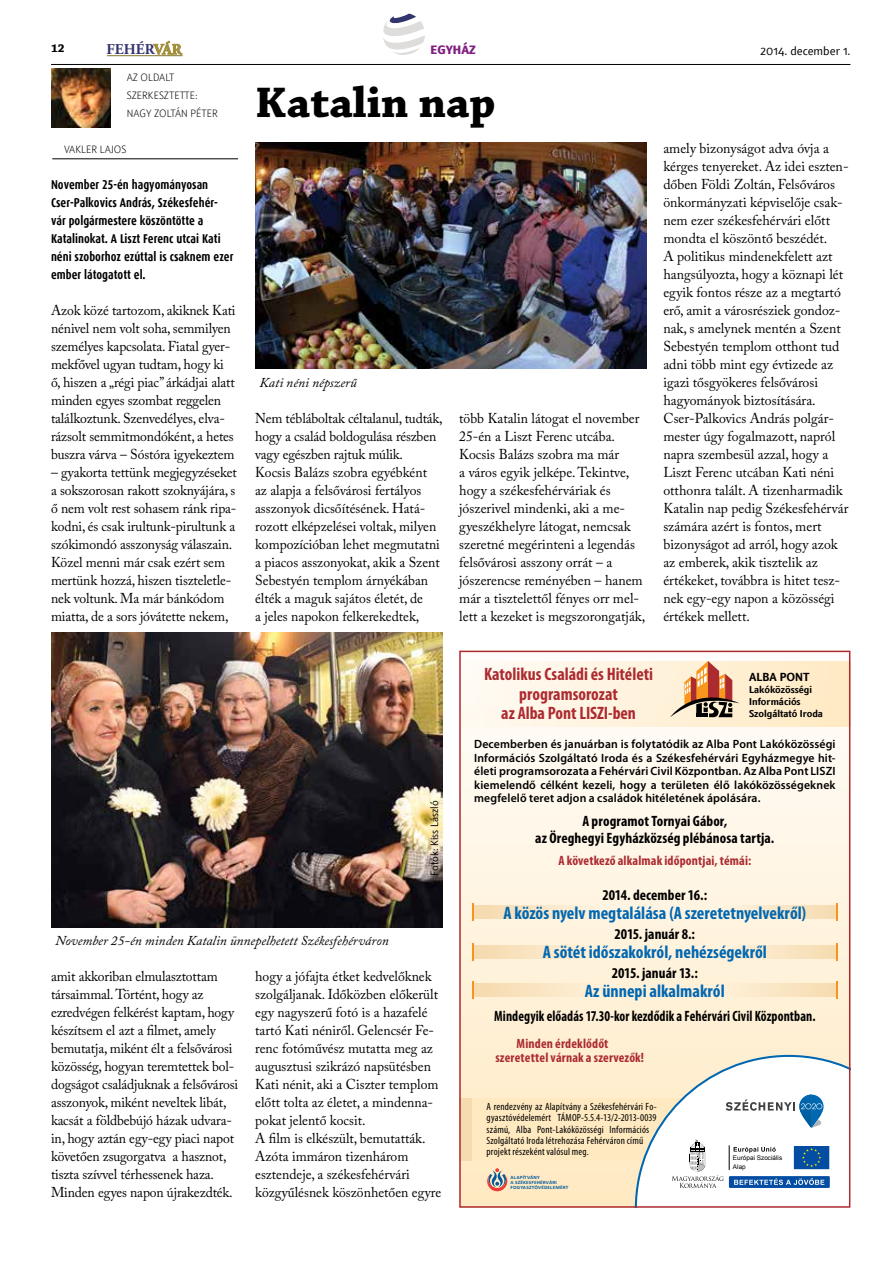
<style>
.page{position:relative;width:893px;height:1263px;background:#fff}
.page>*{position:absolute;margin:0;border:0;box-sizing:border-box;transform-origin:0 0}
.t1{font:700 45px "Chaparral Pro";color:#000}
.t2{font:700 condensed 18px "Myriad Pro";color:#0067b1}
.t3{font:700 condensed 18px/19.5px "Myriad Pro";color:#ac2b31;text-align:center}
.t4{font:700 condensed 15px/16.5px "Myriad Pro";letter-spacing:.005em;color:#000;text-align:center}
.t5{font:700 condensed 15px "Myriad Pro";letter-spacing:.005em;color:#000;scale:.9 1}
.t6{font:700 15px "Adobe Garamond Pro";color:#34346e}
.t7{font:14.25px/18px "Adobe Caslon Pro";color:#000;scale:.96 1}
.t8{font:14.25px/18px "Adobe Caslon Pro";color:#000}
.t9{font:700 condensed 13.5px/13.5px "Myriad Pro";letter-spacing:.01em;color:#ac2b31}
.t10{font:italic 13.5px "Adobe Caslon Pro";color:#000}
.t11{font:700 12.75px/18px "Dax CE Condensed";color:#000;scale:.96 1}
.t12{font:600 12px/13.5px "Myriad Pro";letter-spacing:.01em;color:#000;text-align:justify}
.t13{font:12px "Textra LT";color:#000}
.t14{font:800 12px "Textra LT";color:#801f82}
.t15{font:700 12px "Chaparral Pro";color:#000}
.t16{font:700 11.55px "Textra LT Com";color:#000}
.t17{font:condensed 10.5px/11.2px "Myriad Pro";letter-spacing:.015em;color:#000}
.t18{font:300 10.5px/18px "Textra LT";color:#000}
.t19{font:10.5px "Textra LT";color:#000}
.t20{font:700 9.9px/12px "Textra LT Com";color:#000}
.t21{font:6.45px/8.6px "Arial";color:#000}
.t22{font:700 4.95px/5.2px "Calibri";letter-spacing:.035em;color:#005a9e;scale:1.06 1}
.s1{color:#a38d38}
</style>
<div class="page">
<svg style="left:153px;top:41px;width:29px;height:14px"></svg>
<hr style="left:107px;top:55px;width:76px;height:1px;background:#87762c">
<hr style="left:51px;top:64px;width:799px;height:1px;background:#000">
<svg style="left:383px;top:14px;width:42px;height:41px"></svg>
<img style="left:51px;top:68px;width:60px;height:60px">
<hr style="left:52px;top:158px;width:186px;height:1px;background:#000">
<svg style="left:462px;top:726px;width:385px;height:479px"></svg>
<svg style="left:487px;top:1168px;width:20px;height:23px"></svg>
<div style="left:459px;top:1098px;width:292px;height:62px;background:#f6dbb0"></div>
<div style="left:473px;top:1098px;width:278px;height:62px;background:#ffe9c0"></div>
<div style="left:459px;top:661px;width:391px;height:65px;background:linear-gradient(to right,#fffaf4,#fee8c1)"></div>
<svg style="left:634px;top:1054px;width:213px;height:151px"></svg>
<svg style="left:670px;top:661px;width:70px;height:56px;background:#cda386"></svg>
<svg style="left:474px;top:906px;width:362px;height:13px;background:#fbebcf"></svg>
<svg style="left:474px;top:945px;width:362px;height:14px;background:#fbeacc"></svg>
<svg style="left:474px;top:983px;width:362px;height:14px;background:#fbe9ca"></svg>
<svg style="left:472px;top:903px;width:2px;height:17px"></svg>
<svg style="left:836px;top:903px;width:1px;height:17px"></svg>
<svg style="left:472px;top:943px;width:2px;height:18px"></svg>
<svg style="left:836px;top:943px;width:1px;height:18px"></svg>
<svg style="left:472px;top:981px;width:2px;height:18px"></svg>
<svg style="left:836px;top:981px;width:1px;height:18px"></svg>
<div style="left:459px;top:651px;width:391px;height:557px;border:2px solid #ac2b31"></div>
<img style="left:51px;top:632px;width:391px;height:295px">
<img style="left:255px;top:142px;width:391px;height:226px">
<p class="t15" style="left:51px;top:41px;width:15px">12</p>
<p class="t6" style="left:107px;top:41px;width:77px">FEHÉR<span class="s1">VÁR</span></p>
<p class="t14" style="left:431px;top:42px;width:47px">EGYHÁZ</p>
<p class="t13" style="left:760px;top:43px;width:92px">2014. december 1.</p>
<p class="t18" style="left:127px;top:68px;width:93px">AZ OLDALT<br>SZERKESZTETTE:<br>NAGY ZOLTÁN PÉTER</p>
<p class="t18" style="left:64px;top:140px;width:64px">VAKLER LAJOS</p>
<p class="t11" style="left:51px;top:176px;width:191px">November 25-én hagyományosan Cser-Palkovics András, Székesfehér&shy;vár polgármestere köszöntötte a Katalinokat. A Liszt Ferenc utcai Kati néni szoborhoz ezúttal is csaknem ezer ember látogatott el.</p>
<p class="t7" style="left:51px;top:301px;width:194px">Azok közé tartozom, akiknek Kati nénivel nem volt soha, semmilyen személyes kapcsolata. Fiatal gyer&shy;mekfővel ugyan tudtam, hogy ki ő, hiszen a „régi piac” árkádjai alatt minden egyes szombat reggelen találkoztunk. Szenvedélyes, elva&shy;rázsolt semmitmondóként, a hetes buszra várva – Sóstóra igyekeztem</p>
<p class="t7" style="left:51px;top:463px;width:195px">– gyakorta tettünk megjegyzéseket a sokszorosan rakott szoknyájára, s ő nem volt rest sohasem ránk ripa&shy;kodni, és csak irultunk-pirultunk a szókimondó asszonyság válaszain.<br>Közel menni már csak ezért sem mertünk hozzá, hiszen tiszteletle&shy;nek voltunk. Ma már bánkódom miatta, de a sors jóvátette nekem,</p>
<h1 class="t1" style="left:255px;top:76px;width:242px">Katalin nap</h1>
<p class="t10" style="left:260px;top:374px;width:99px">Kati néni népszerű</p>
<p class="t7" style="left:255px;top:409px;width:197px">Nem tébláboltak céltalanul, tudták, hogy a család boldogulása részben vagy egészben rajtuk múlik.<br>Kocsis Balázs szobra egyébként<br>az alapja a felsővárosi fertályos asszonyok dicsőítésének. Hatá&shy;rozott elképzelései voltak, milyen kompozícióban lehet megmutatni a piacos asszonyokat, akik a Szent Sebestyén templom árnyékában élték a maguk sajátos életét, de<br>a jeles napokon felkerekedtek,</p>
<p class="t7" style="left:459px;top:409px;width:195px">több Katalin látogat el november<br>25-én a Liszt Ferenc utcába.<br>Kocsis Balázs szobra ma már<br>a város egyik jelképe. Tekintve, hogy a székesfehérváriak és jószerivel mindenki, aki a me&shy;gyeszékhelyre látogat, nemcsak szeretné megérinteni a legendás felsővárosi asszony orrát – a jószerencse reményében – hanem már a tisztelettől fényes orr mel&shy;lett a kezeket is megszorongatják,</p>
<p class="t8" style="left:663px;top:139px;width:187px">amely bizonyságot adva óvja a kérges tenyereket. Az idei eszten&shy;dőben Földi Zoltán, Felsőváros önkormányzati képviselője csak&shy;nem ezer székesfehérvári előtt mondta el köszöntő beszédét.<br>A politikus mindenekfelett azt hangsúlyozta, hogy a köznapi lét egyik fontos része az a megtartó erő, amit a városrésziek gondoz&shy;nak, s amelynek mentén a Szent<br>Sebestyén templom otthont tud adni több mint egy évtizede az igazi tősgyökeres felsővárosi hagyományok biztosítására.<br>Cser-Palkovics András polgár&shy;mester úgy fogalmazott, napról napra szembesül azzal, hogy a<br>Liszt Ferenc utcában Kati néni otthonra talált. A tizenharmadik<br>Katalin nap pedig Székesfehérvár számára azért is fontos, mert bizonyságot ad arról, hogy azok az emberek, akik tisztelik az értékeket, továbbra is hitet tesz&shy;nek egy-egy napon a közösségi értékek mellett.</p>
<p class="t10" style="left:55px;top:932px;width:335px">November 25-én minden Katalin ünnepelhetett Székesfehérváron</p>
<p class="t19" style="left:428px;top:876px;width:77px;rotate:-90deg">Fotók: Kiss László</p>
<p class="t7" style="left:51px;top:967px;width:196px">amit akkoriban elmulasztottam társaimmal. Történt, hogy az ezredvégen felkérést kaptam, hogy készítsem el azt a filmet, amely bemutatja, miként élt a felsővárosi közösség, hogyan teremtettek bol&shy;dogságot családjuknak a felsővárosi asszonyok, miként neveltek libát, kacsát a földbebújó házak udvara&shy;in, hogy aztán egy-egy piaci napot követően zsugorgatva a hasznot, tiszta szívvel térhessenek haza.<br>Minden egyes napon újrakezdték.</p>
<p class="t7" style="left:255px;top:967px;width:195px">hogy a jófajta étket kedvelőknek szolgáljanak. Időközben előkerült egy nagyszerű fotó is a hazafelé tartó Kati néniről. Gelencsér Fe&shy;renc fotóművész mutatta meg az augusztusi szikrázó napsütésben<br>Kati nénit, aki a Ciszter templom előtt tolta az életet, a mindenna&shy;pokat jelentő kocsit.<br>A film is elkészült, bemutatták.<br>Azóta immáron tizenhárom esztendeje, a székesfehérvári közgyűlésnek köszönhetően egyre</p>
<p class="t3" style="left:484px;top:664px;width:171px">Katolikus Családi és Hitéleti programsorozat<br>az Alba Pont LISZI-ben</p>
<p class="t12" style="left:474px;top:737px;width:363px">Decemberben és januárban is folytatódik az Alba Pont Lakóközösségi Információs Szolgáltató Iroda és a Székesfehérvári Egyházmegye hit&shy;életi programsorozata a Fehérvári Civil Központban. Az Alba Pont LISZI kiemelendő célként kezeli, hogy a területen élő lakóközösségeknek megfelelő teret adjon a családok hitéletének ápolására.</p>
<p class="t4" style="left:535px;top:812px;width:241px">A programot Tornyai Gábor,<br>az Öreghegyi Egyházközség plébánosa tartja.</p>
<p class="t9" style="left:558px;top:853px;width:194px">A következő alkalmak időpontjai, témái:</p>
<p class="t4" style="left:602px;top:886px;width:106px">2014. december 16.:</p>
<p class="t2" style="left:503px;top:902px;width:304px">A közös nyelv megtalálása (A szeretetnyelvekről)</p>
<p class="t4" style="left:615px;top:925px;width:82px">2015. január 8.:</p>
<p class="t2" style="left:543px;top:941px;width:226px">A sötét időszakokról, nehézségekről</p>
<p class="t4" style="left:612px;top:964px;width:88px">2015. január 13.:</p>
<p class="t2" style="left:585px;top:980px;width:141px">Az ünnepi alkalmakról</p>
<p class="t5" style="left:494px;top:1007px;width:358px">Mindegyik előadás 17.30-kor kezdődik a Fehérvári Civil Központban.</p>
<p class="t9" style="left:495px;top:1036px;width:150px;text-indent:21px">Minden érdeklődőt szeretettel várnak a szervezők!</p>
<p class="t16" style="left:749px;top:670px;width:62px">ALBA PONT</p>
<p class="t20" style="left:749px;top:684px;width:75px">Lakóközösségi<br>Információs<br>Szolgáltató Iroda</p>
<p class="t17" style="left:487px;top:1101px;width:172px">A rendezvény az Alapítvány a Székesfehérvári Fo&shy;gyasztóvédelemért TÁMOP-5.5.4-13/2-2013-0039 számú, Alba Pont-Lakóközösségi Információs Szolgáltató Iroda létrehozása Fehérváron című projekt részeként valósul meg.</p>
<p class="t22" style="left:511px;top:1174px;width:56px">ALAPÍTVÁNY<br>A SZÉKESFEHÉRVÁRI<br>FOGYASZTÓVÉDELEMÉRT</p>
<p class="t21" style="left:733px;top:1153px;width:51px">Európai Szociális<br>Alap</p>
</div>
